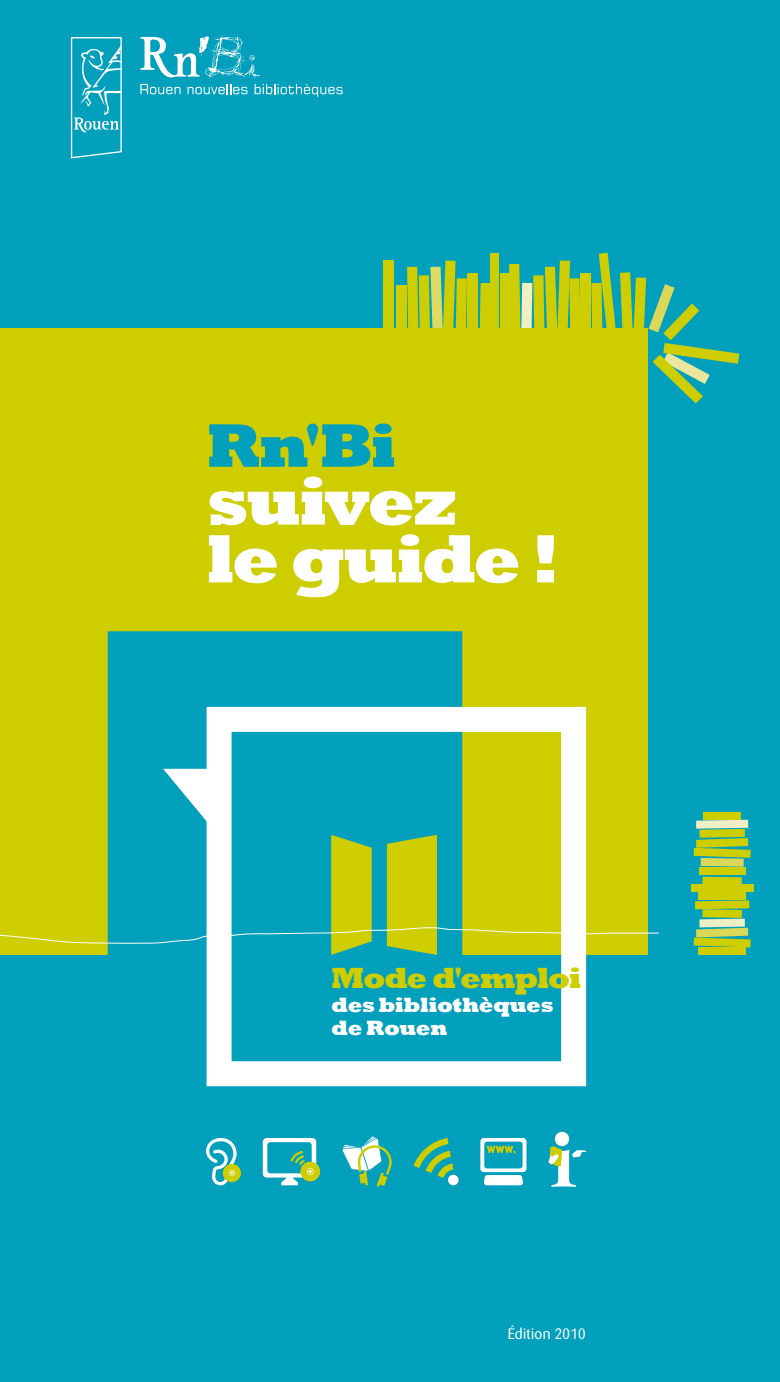
<style>
.page{position:relative;width:780px;height:1382px;background:#009fbb}
.page>*{position:absolute;margin:0;border:0;box-sizing:border-box;transform-origin:0 0}
.t1{font:800 69.5px/57.8px "Rockwell";letter-spacing:-.045em;color:#fff}
.t2{font:800 62.5px "Rockwell";color:#009fbb}
.t3{font:800 30px "Rockwell";letter-spacing:-.045em;color:#cdcd00}
.t4{font:800 21.25px/22.5px "Rockwell";letter-spacing:-.02em;color:#fff}
.t5{font:15px "Barmeno";letter-spacing:.02em;color:#fff}
</style>
<div class="page">
<div style="left:500px;top:273px;width:10px;height:60px;background:#cdcd00"></div>
<div style="left:490px;top:253px;width:9px;height:80px;background:#cdcd00"></div>
<div style="left:396px;top:285px;width:11px;height:48px;background:#cdcd00"></div>
<div style="left:580px;top:274px;width:11px;height:59px;background:#cdcd00"></div>
<svg style="left:479px;top:283px;width:11px;height:46px"></svg>
<div style="left:467px;top:274px;width:10px;height:59px;background:#cdcd00"></div>
<svg style="left:407px;top:260px;width:60px;height:69px"></svg>
<svg style="left:509px;top:260px;width:71px;height:69px"></svg>
<div style="left:383px;top:260px;width:10px;height:73px;background:#cdcd00"></div>
<svg style="left:591px;top:253px;width:148px;height:150px"></svg>
<div style="left:0;top:329px;width:647px;height:626px;background:#cdcd00"></div>
<div style="left:108px;top:631px;width:354px;height:380px;background:#009fbb"></div>
<div style="left:206px;top:707px;width:380px;height:379px;border:25px solid #fff"></div>
<svg style="left:163px;top:769px;width:45px;height:55px"></svg>
<svg style="left:140px;top:35px;width:120px;height:43px"></svg>
<svg style="left:140px;top:84px;width:40px;height:10px"></svg>
<svg style="left:187px;top:84px;width:60px;height:10px"></svg>
<svg style="left:254px;top:84px;width:89px;height:13px"></svg>
<div style="left:698px;top:892px;width:47px;height:8px;background:#cdcd00"></div>
<div style="left:698px;top:947px;width:47px;height:8px;background:#cdcd00"></div>
<div style="left:690px;top:885px;width:63px;height:7px;background:#cdcd00"></div>
<div style="left:703px;top:811px;width:37px;height:8px;background:#cdcd00"></div>
<div style="left:702px;top:909px;width:40px;height:9px;background:#cdcd00"></div>
<div style="left:698px;top:867px;width:47px;height:8px;background:#cdcd00"></div>
<svg style="left:695px;top:900px;width:54px;height:9px"></svg>
<div style="left:702px;top:877px;width:39px;height:8px;background:#cdcd00"></div>
<svg style="left:693px;top:820px;width:57px;height:47px"></svg>
<svg style="left:693px;top:919px;width:57px;height:28px"></svg>
<svg style="left:71px;top:37px;width:51px;height:121px"></svg>
<svg style="left:0;top:835px;width:659px;height:120px"></svg>
<div style="left:263px;top:1138px;width:53px;height:39px;background:#fff;border-radius:4px"></div>
<div style="left:267px;top:1142px;width:45px;height:31px;background:#009fbb;border-radius:3px"></div>
<div style="left:300px;top:1162px;width:20px;height:19px;background:#cdcd00;border-radius:50%"></div>
<svg style="left:281px;top:1151px;width:32px;height:34px"></svg>
<div style="left:223px;top:1164px;width:18px;height:18px;background:#cdcd00;border-radius:50%"></div>
<svg style="left:206px;top:1138px;width:30px;height:47px"></svg>
<div style="left:484px;top:1175px;width:39px;height:10px;background:#fff;border-radius:3px"></div>
<svg style="left:480px;top:1138px;width:46px;height:34px"></svg>
<div style="left:484px;top:1142px;width:38px;height:26px;background:#009fbb;border-radius:3px"></div>
<svg style="left:486px;top:1146px;width:29px;height:7px"></svg>
<svg style="left:342px;top:1136px;width:50px;height:51px"></svg>
<svg style="left:413px;top:1138px;width:40px;height:40px"></svg>
<div style="left:448px;top:1175px;width:10px;height:10px;background:#fff;border-radius:50%"></div>
<svg style="left:548px;top:1132px;width:38px;height:55px"></svg>
<h2 class="t2" style="left:206px;top:410px;width:191px">Rn'Bi</h2>
<h1 class="t1" style="left:206px;top:473px;width:354px">suivez<br>le guide !</h1>
<h3 class="t3" style="left:331px;top:961px;width:252px">Mode d'emploi</h3>
<p class="t4" style="left:331px;top:994px;width:224px">des bibliothèques de Rouen</p>
<p class="t5" style="left:507px;top:1325px;width:80px">Édition 2010</p>
</div>
